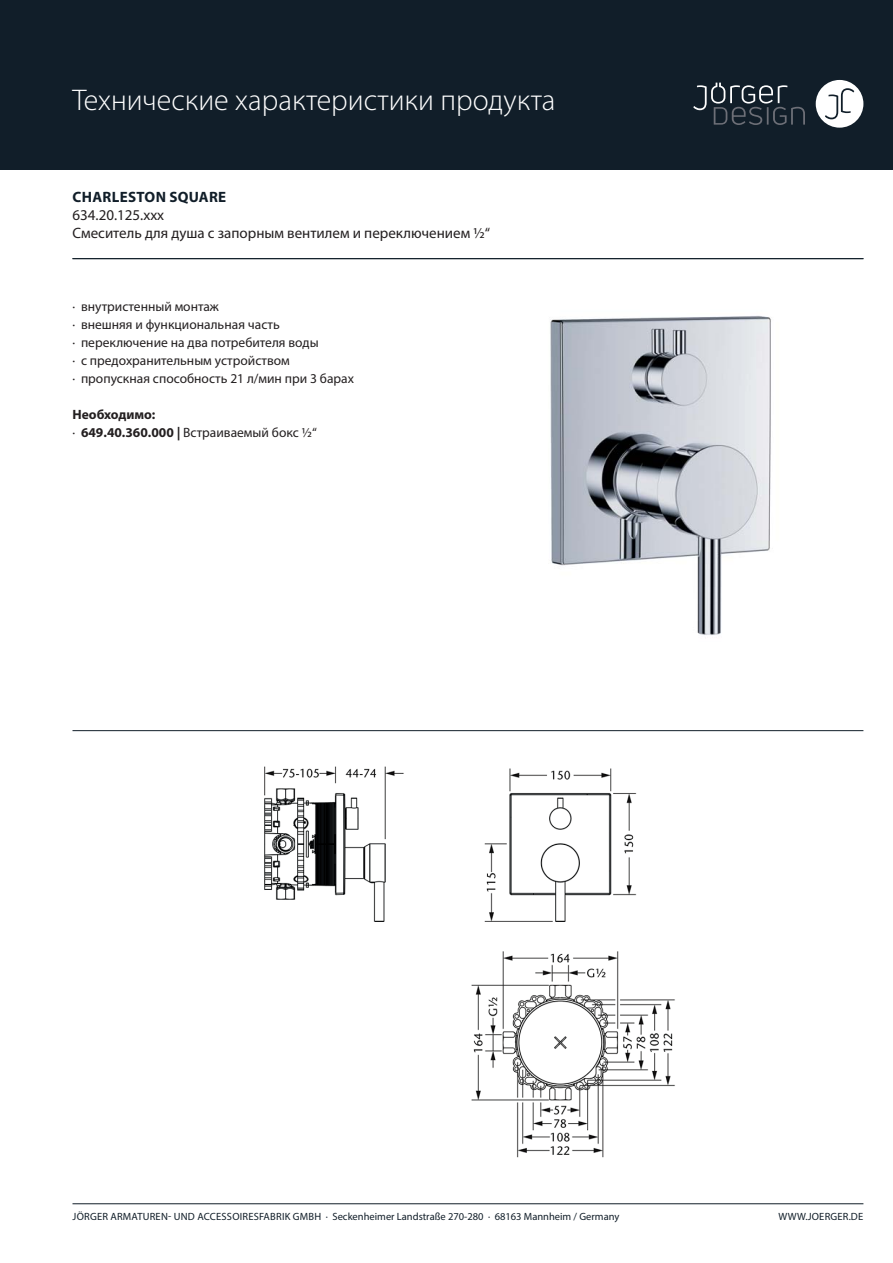
<style>
.page{position:relative;width:893px;height:1263px;background:#fff}
.page>*{position:absolute;margin:0;border:0;box-sizing:border-box;transform-origin:0 0}
.t1{font:300 30px "Myriad Pro";color:#fff}
.t2{font:15px "Myriad Pro";color:#231f20}
.t3{font:700 15px "Myriad Pro";letter-spacing:.02em;color:#111e29}
.t4{font:13.5px/18px "Myriad Pro";color:#231f20}
.t5{font:700 13.5px/18px "Myriad Pro";color:#231f20}
.t6{font:10.5px "Myriad Pro";letter-spacing:.005em;color:#111e29}
.s1{font-weight:400}
</style>
<div class="page">
<div style="left:0;top:0;width:893px;height:169px;background:#111e29"></div>
<div style="left:816px;top:80px;width:47px;height:48px;background:#fff;border-radius:50%"></div>
<svg style="left:825px;top:88px;width:29px;height:31px"></svg>
<svg style="left:693px;top:83px;width:112px;height:42px"></svg>
<hr style="left:72px;top:1203px;width:791px;height:1px;background:#111e29">
<hr style="left:72px;top:258px;width:791px;height:1px;background:#111e29">
<hr style="left:72px;top:730px;width:791px;height:1px;background:#111e29">
<img style="left:550px;top:316px;width:221px;height:319px">
<img style="left:264px;top:766px;width:411px;height:392px">
<h1 class="t1" style="left:72px;top:89px;width:484px">Технические характеристики продукта</h1>
<p class="t3" style="left:73px;top:191px;width:155px">CHARLESTON SQUARE</p>
<p class="t2" style="left:72px;top:210px;width:93px">634.20.125.xxx</p>
<p class="t2" style="left:72px;top:227px;width:419px">Смеситель для душа с запорным вентилем и переключением ½“</p>
<p class="t4" style="left:72px;top:299px;width:283px">· внутристенный монтаж<br>· внешняя и функциональная часть<br>· переключение на два потребителя воды<br>· с предохранительным устройством<br>· пропускная способность 21 л/мин при 3 барах</p>
<p class="t5" style="left:72px;top:407px;width:246px">Необходимо:<br><span class="s1">·</span> 649.40.360.000 | <span class="s1">Встраиваемый бокс ½“</span></p>
<p class="t6" style="left:73px;top:1213px;width:548px">JÖRGER ARMATUREN- UND ACCESSOIRESFABRIK GMBH · Seckenheimer Landstraße 270-280 · 68163 Mannheim / Germany</p>
<p class="t6" style="left:778px;top:1213px;width:86px">WWW.JOERGER.DE</p>
</div>
